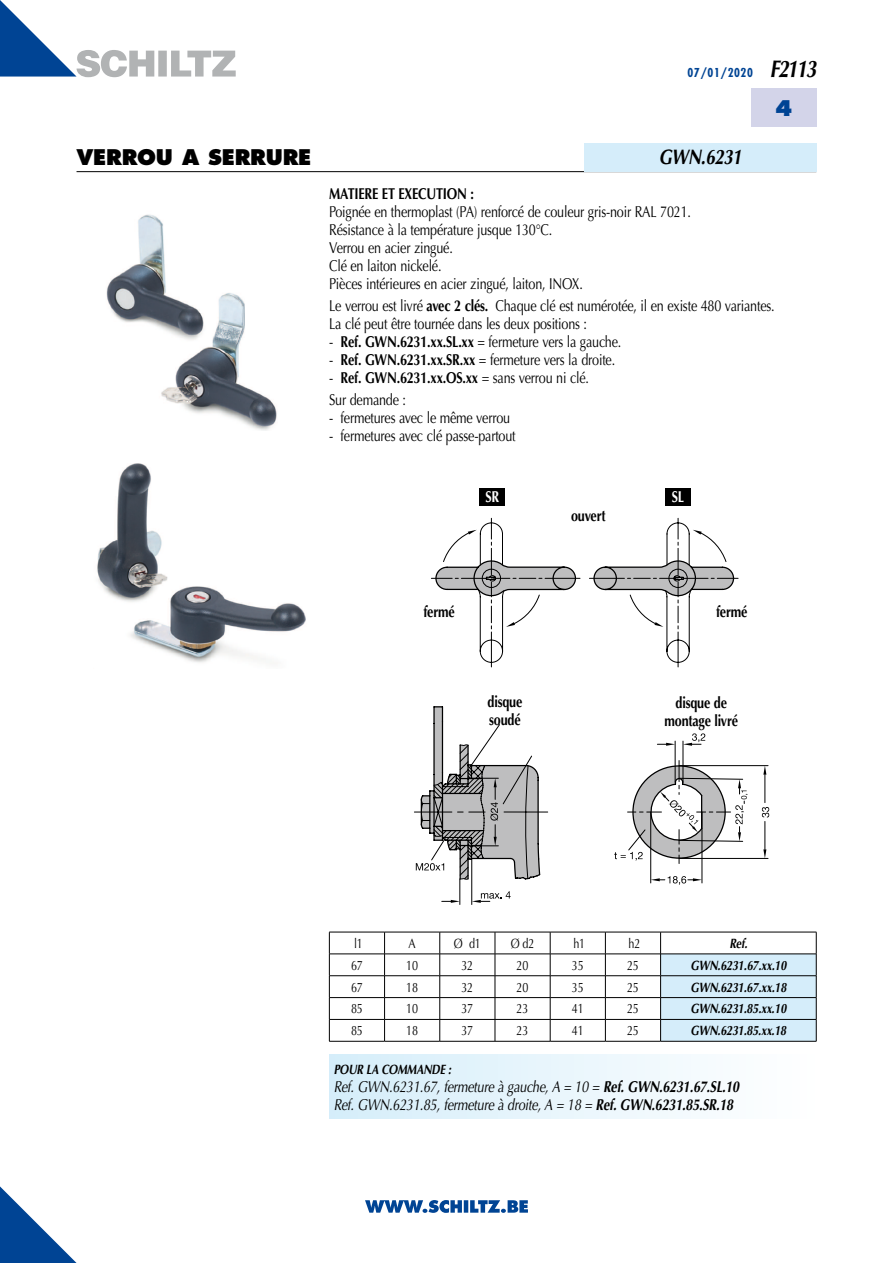
<style>
.page{position:relative;width:893px;height:1263px;background:#fff}
.page>*{position:absolute;margin:0;border:0;box-sizing:border-box;transform-origin:0 0}
.t1{font:800 21px "Futura";letter-spacing:-.015em;color:#000}
.t2{font:italic 700 21px "Optima";letter-spacing:-.015em;color:#000;scale:.8 1}
.t3{font:800 21px "Futura";color:#004494}
.t4{font:15.75px/18px "Optima";letter-spacing:-.015em;color:#000;scale:.8 1}
.t5{font:italic 15.75px/18px "Optima";letter-spacing:-.015em;color:#000;scale:.8 1}
.t6{font:700 15.75px/18px "Optima";letter-spacing:-.015em;color:#000;scale:.8 1}
.t7{font:700 15.75px "Optima";color:#fff;scale:.8 1}
.t8{font:italic 700 13.5px "Optima";letter-spacing:-.015em;color:#000;scale:.8 1}
.t9{font:13.5px "Optima";letter-spacing:-.015em;color:#000;scale:.8 1}
.t10{font:700 condensed 12px "Futura";letter-spacing:.05em;color:#004494}
.s1{font-family:"Optima";font-style:italic;font-stretch:normal;font-size:24px;color:#000}
.s2{font-weight:700}
</style>
<div class="page">
<svg style="left:0;top:1186px;width:77px;height:77px"></svg>
<div style="left:751px;top:89px;width:65px;height:38px;background:#d3d4e9"></div>
<hr style="left:77px;top:171px;width:739px;height:1px;background:#000">
<svg style="left:0;top:0;width:236px;height:77px"></svg>
<svg style="left:365px;top:1200px;width:163px;height:13px"></svg>
<div style="left:584px;top:143px;width:232px;height:28px;background:#d5edfa"></div>
<hr style="left:329px;top:1041px;width:56px;height:1px;background:#000">
<hr style="left:385px;top:1041px;width:55px;height:1px;background:#000">
<hr style="left:440px;top:1041px;width:55px;height:1px;background:#000">
<hr style="left:495px;top:1041px;width:55px;height:1px;background:#000">
<hr style="left:550px;top:1041px;width:55px;height:1px;background:#000">
<hr style="left:605px;top:1041px;width:55px;height:1px;background:#000">
<svg style="left:329px;top:932px;width:488px;height:109px"></svg>
<hr style="left:660px;top:1041px;width:156px;height:1px;background:#000">
<svg style="left:414px;top:518px;width:311px;height:353px"></svg>
<svg style="left:420px;top:557px;width:349px;height:319px"></svg>
<svg style="left:420px;top:568px;width:350px;height:257px"></svg>
<svg style="left:468px;top:530px;width:9px;height:4px"></svg>
<svg style="left:693px;top:530px;width:9px;height:4px"></svg>
<hr style="left:683px;top:741px;width:1px;height:41px;background:#000">
<hr style="left:679px;top:765px;width:89px;height:1px;background:#000">
<hr style="left:679px;top:858px;width:89px;height:1px;background:#000">
<hr style="left:650px;top:812px;width:1px;height:71px;background:#000">
<hr style="left:702px;top:812px;width:1px;height:71px;background:#000">
<svg style="left:683px;top:733px;width:22px;height:13px"></svg>
<svg style="left:762px;top:766px;width:7px;height:92px"></svg>
<svg style="left:651px;top:876px;width:51px;height:9px"></svg>
<svg style="left:433px;top:577px;width:249px;height:302px"></svg>
<svg style="left:614px;top:760px;width:134px;height:103px"></svg>
<svg style="left:416px;top:707px;width:124px;height:197px"></svg>
<img style="left:106px;top:214px;width:171px;height:217px">
<div style="left:329px;top:1055px;width:487px;height:64px;background:linear-gradient(to right,#d5edfa,#fff)"></div>
<img style="left:97px;top:463px;width:209px;height:200px">
<div style="left:251px;top:208px;width:45px;height:117px;background:#fff"></div>
<div style="left:480px;top:488px;width:25px;height:17px;background:#000"></div>
<div style="left:665px;top:488px;width:25px;height:17px;background:#000"></div>
<p class="t10" style="left:687px;top:65px;width:130px">07/01/2020 <span class="s1">F2113</span></p>
<h1 class="t3" style="left:775px;top:95px;width:19px">4</h1>
<h1 class="t1" style="left:77px;top:144px;width:236px">VERROU A SERRURE</h1>
<h1 class="t2" style="left:659px;top:145px;width:106px">GWN.6231</h1>
<p class="t6" style="left:329px;top:184px;width:183px">MATIERE ET EXECUTION :</p>
<p class="t4" style="left:329px;top:202px;width:454px">Poignée en thermoplast (PA) renforcé de couleur gris-noir RAL 7021.<br>Résistance à la température jusque 130°C.<br>Verrou en acier zingué.<br>Clé en laiton nickelé.<br>Pièces intérieures en acier zingué, laiton, INOX.</p>
<p class="t4" style="left:329px;top:297px;width:558px">Le verrou est livré <span class="s2">avec 2 clés.</span> Chaque clé est numérotée, il en existe 480 variantes.<br>La clé peut être tournée dans les deux positions :</p>
<p class="t4" style="left:329px;top:333px;width:367px">- <span class="s2">Ref. GWN.6231.xx.SL.xx</span> = fermeture vers la gauche.</p>
<p class="t4" style="left:329px;top:351px;width:359px">- <span class="s2">Ref. GWN.6231.xx.SR.xx</span> = fermeture vers la droite.</p>
<p class="t4" style="left:329px;top:367px;width:326px;line-height:22.2px">- <span class="s2">Ref. GWN.6231.xx.OS.xx</span> = sans verrou ni clé.<br>Sur demande :</p>
<p class="t4" style="left:329px;top:409px;width:228px">- fermetures avec le même verrou</p>
<p class="t4" style="left:329px;top:427px;width:235px">- fermetures avec clé passe-partout</p>
<p class="t7" style="left:485px;top:488px;width:19px">SR</p>
<p class="t7" style="left:672px;top:488px;width:17px">SL</p>
<p class="t6" style="left:571px;top:507px;width:45px">ouvert</p>
<p class="t6" style="left:423px;top:602px;width:41px">fermé</p>
<p class="t6" style="left:716px;top:602px;width:41px">fermé</p>
<p class="t6" style="left:488px;top:693px;width:45px">disque soudé</p>
<p class="t6" style="left:665px;top:694px;width:93px;text-align:center">disque de montage livré</p>
<p class="t9" style="left:354px;top:935px;width:13px">l1</p>
<p class="t9" style="left:409px;top:935px;width:11px">A</p>
<p class="t9" style="left:454px;top:935px;width:35px">Ø d1</p>
<p class="t9" style="left:511px;top:935px;width:31px">Ø d2</p>
<p class="t9" style="left:573px;top:935px;width:16px">h1</p>
<p class="t9" style="left:629px;top:935px;width:16px">h2</p>
<p class="t8" style="left:729px;top:935px;width:24px">Ref.</p>
<p class="t9" style="left:351px;top:957px;width:16px">67</p>
<p class="t9" style="left:406px;top:957px;width:16px">10</p>
<p class="t9" style="left:461px;top:957px;width:16px">32</p>
<p class="t9" style="left:517px;top:957px;width:16px">20</p>
<p class="t9" style="left:572px;top:957px;width:16px">35</p>
<p class="t9" style="left:627px;top:957px;width:16px">25</p>
<p class="t8" style="left:690px;top:957px;width:121px">GWN.6231.67.xx.10</p>
<p class="t9" style="left:351px;top:979px;width:16px">67</p>
<p class="t9" style="left:406px;top:979px;width:16px">18</p>
<p class="t9" style="left:461px;top:979px;width:16px">32</p>
<p class="t9" style="left:517px;top:979px;width:16px">20</p>
<p class="t9" style="left:572px;top:979px;width:16px">35</p>
<p class="t9" style="left:627px;top:979px;width:16px">25</p>
<p class="t8" style="left:690px;top:979px;width:121px">GWN.6231.67.xx.18</p>
<p class="t9" style="left:351px;top:1001px;width:16px">85</p>
<p class="t9" style="left:406px;top:1001px;width:16px">10</p>
<p class="t9" style="left:461px;top:1001px;width:16px">37</p>
<p class="t9" style="left:517px;top:1001px;width:16px">23</p>
<p class="t9" style="left:572px;top:1001px;width:16px">41</p>
<p class="t9" style="left:627px;top:1001px;width:16px">25</p>
<p class="t8" style="left:690px;top:1001px;width:121px">GWN.6231.85.xx.10</p>
<p class="t9" style="left:351px;top:1023px;width:16px">85</p>
<p class="t9" style="left:406px;top:1023px;width:16px">18</p>
<p class="t9" style="left:461px;top:1023px;width:16px">37</p>
<p class="t9" style="left:517px;top:1023px;width:16px">23</p>
<p class="t9" style="left:572px;top:1023px;width:16px">41</p>
<p class="t9" style="left:627px;top:1023px;width:16px">25</p>
<p class="t8" style="left:690px;top:1023px;width:121px">GWN.6231.85.xx.18</p>
<p class="t8" style="left:334px;top:1061px;width:148px">POUR LA COMMANDE :</p>
<p class="t5" style="left:334px;top:1077px;width:508px">Ref. GWN.6231.67, fermeture à gauche, A = 10 = <span class="s2">Ref. GWN.6231.67.SL.10<br></span>Ref. GWN.6231.85, fermeture à droite, A = 18 = <span class="s2">Ref. GWN.6231.85.SR.18</span></p>
</div>
